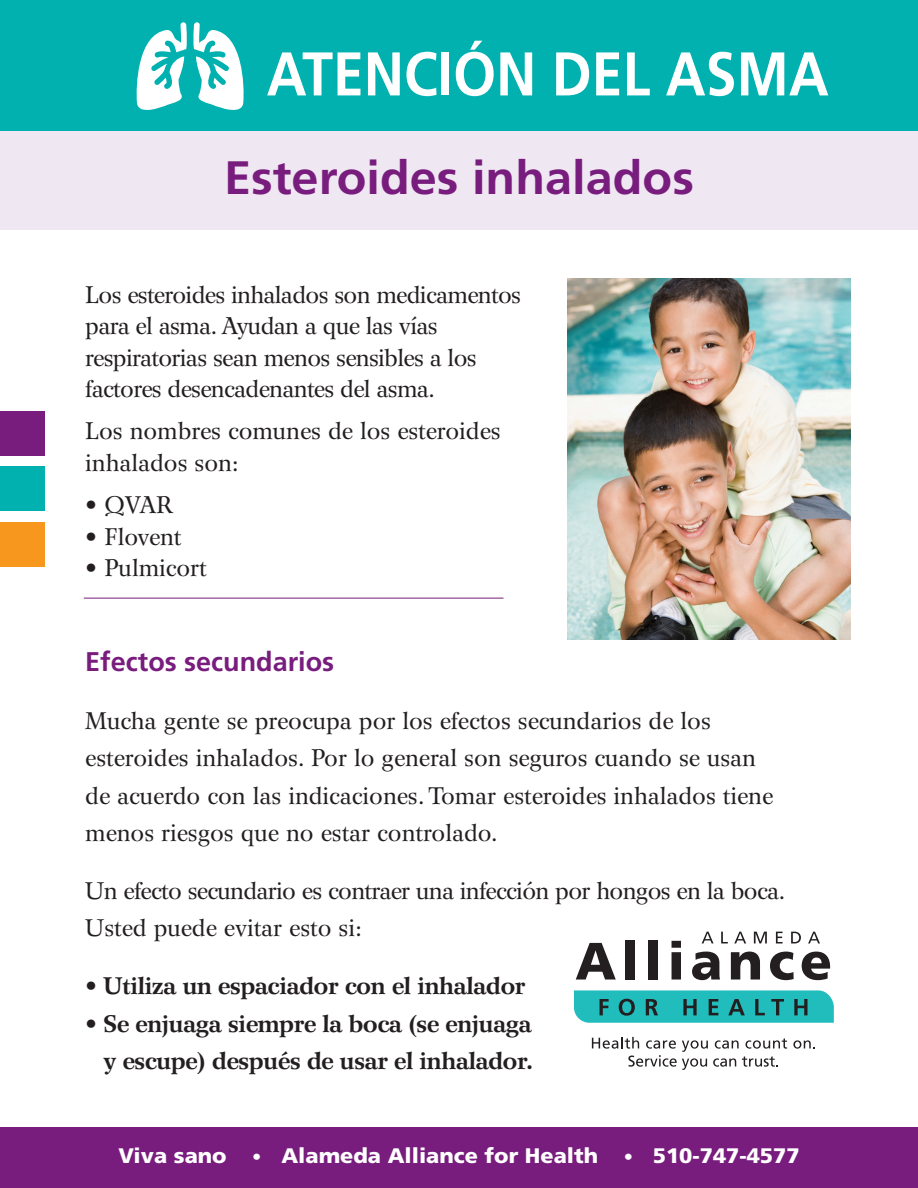
<style>
.page{position:relative;width:918px;height:1188px;background:#fff}
.page>*{position:absolute;margin:0;border:0;box-sizing:border-box;transform-origin:0 0}
.t1{font:700 61.65px "Frutiger";color:#fff;scale:.9 1}
.t2{font:700 46.8px "Frutiger";color:#781d7d;scale:1.04 1}
.t3{font:700 27px "Frutiger";color:#781d7d}
.t4{font:24px/37.5px "Wilke";color:#231f20}
.t5{font:24px/31.5px "Wilke";letter-spacing:-.025em;color:#231f20}
.t6{font:700 24px/37.5px "Wilke";letter-spacing:-.025em;color:#231f20;text-align:right}
.t7{font:900 21px "Frutiger";color:#fff}
.s1{font-size:18px}
</style>
<div class="page">
<div style="left:0;top:130px;width:918px;height:100px;background:#efe7f1"></div>
<div style="left:0;top:0;width:918px;height:130px;background:#00b1b0"></div>
<div style="left:0;top:411px;width:44px;height:44px;background:#781d7d"></div>
<div style="left:0;top:466px;width:44px;height:45px;background:#00b1b0"></div>
<div style="left:0;top:522px;width:44px;height:44px;background:#f7971d"></div>
<div style="left:0;top:1128px;width:918px;height:60px;background:#781d7d"></div>
<svg style="left:576px;top:943px;width:40px;height:37px"></svg>
<div style="left:626px;top:940px;width:9px;height:40px;background:#231f20"></div>
<div style="left:649px;top:940px;width:9px;height:40px;background:#231f20"></div>
<svg style="left:672px;top:941px;width:9px;height:39px"></svg>
<svg style="left:692px;top:952px;width:28px;height:28px"></svg>
<svg style="left:731px;top:952px;width:29px;height:28px"></svg>
<svg style="left:770px;top:952px;width:24px;height:28px"></svg>
<svg style="left:802px;top:952px;width:28px;height:28px"></svg>
<svg style="left:574px;top:990px;width:260px;height:33px;background:#28adad"></svg>
<svg style="left:702px;top:932px;width:12px;height:11px"></svg>
<svg style="left:721px;top:932px;width:7px;height:11px"></svg>
<svg style="left:734px;top:932px;width:12px;height:11px"></svg>
<svg style="left:754px;top:932px;width:13px;height:11px"></svg>
<svg style="left:776px;top:932px;width:7px;height:11px"></svg>
<svg style="left:791px;top:932px;width:10px;height:11px"></svg>
<svg style="left:808px;top:932px;width:12px;height:11px"></svg>
<svg style="left:793px;top:1040px;width:22px;height:9px"></svg>
<svg style="left:592px;top:1037px;width:195px;height:33px"></svg>
<img style="left:567px;top:279px;width:283px;height:360px">
<svg style="left:136px;top:22px;width:108px;height:88px"></svg>
<hr style="left:84px;top:598px;width:420px;height:1px;background:#781d7d">
<p class="t1" style="left:267px;top:38px;width:626px">ATENCIÓN DEL ASMA</p>
<p class="t2" style="left:224px;top:151px;width:453px">Esteroides inhalados</p>
<p class="t5" style="left:85px;top:279px;width:437px">Los esteroides inhalados son medicamentos para el asma. Ayudan a que las vías respiratorias sean menos sensibles a los factores desencadenantes del asma.</p>
<p class="t4" style="left:85px;top:415px;width:417px;line-height:31.5px">Los nombres comunes de los esteroides inhalados son:</p>
<p class="t4" style="left:85px;top:486px;width:90px">• QVAR</p>
<p class="t4" style="left:85px;top:518px;width:98px">• Flovent</p>
<p class="t4" style="left:85px;top:549px;width:123px">• Pulmicort</p>
<p class="t3" style="left:85px;top:646px;width:250px">Efectos secundarios</p>
<p class="t4" style="left:85px;top:702px;width:689px">Mucha gente se preocupa por los efectos secundarios de los esteroides inhalados. Por lo general son seguros cuando se usan de acuerdo con las indicaciones. Tomar esteroides inhalados tiene menos riesgos que no estar controlado.</p>
<p class="t5" style="left:85px;top:872px;width:702px;line-height:37.5px">Un efecto secundario es contraer una infección por hongos en la boca.<br>Usted puede evitar esto si:</p>
<p class="t6" style="left:85px;top:967px;width:442px">• Utiliza un espaciador con el inhalador</p>
<p class="t6" style="left:85px;top:1004px;width:449px">• Se enjuaga siempre la boca (se enjuaga y escupe) después de usar el inhalador.</p>
<p class="t7" style="left:118px;top:1143px;width:683px">Viva sano <span class="s1">•</span> Alameda Alliance for Health <span class="s1">•</span> 510-747-4577</p>
</div>
